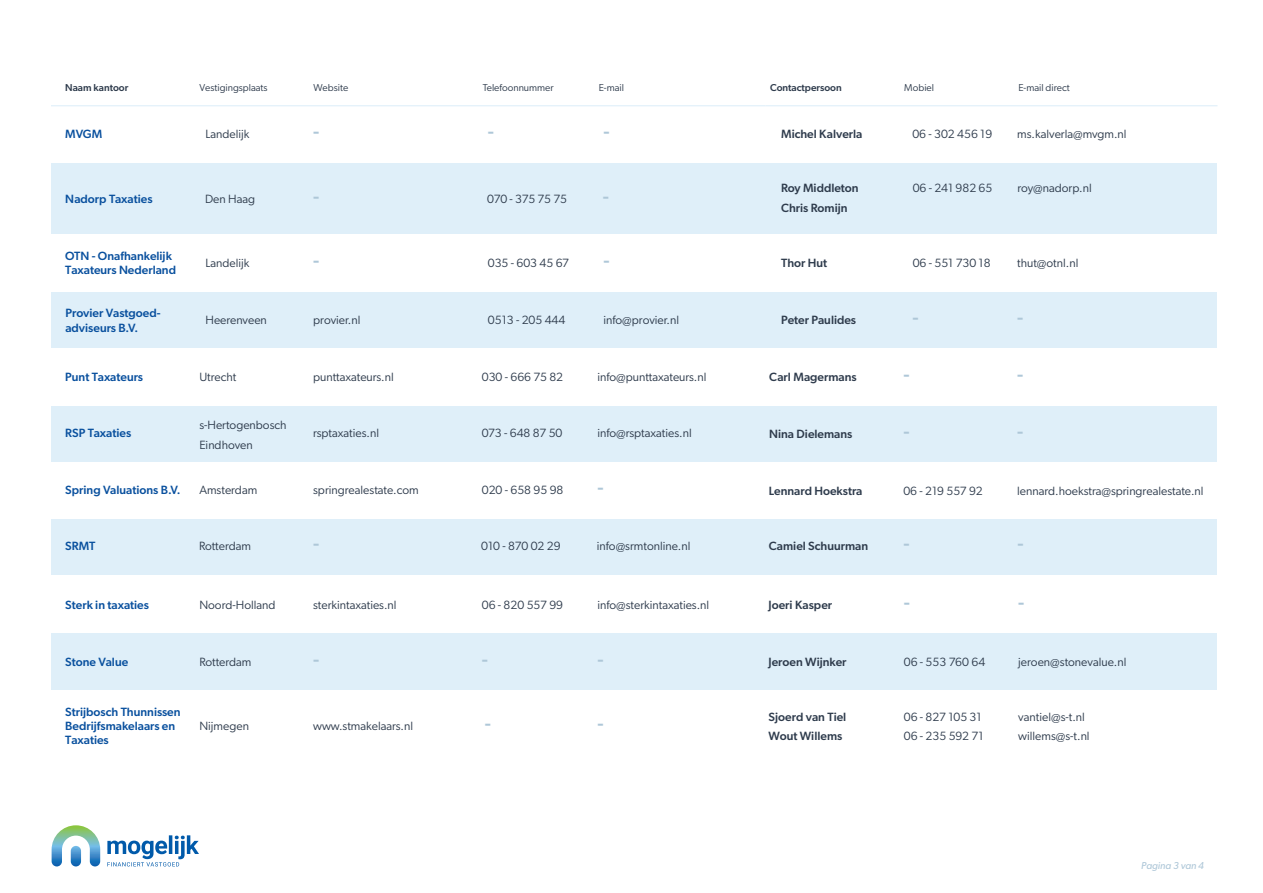
<style>
.page{position:relative;width:1263px;height:893px;background:#fff}
.page>*{position:absolute;margin:0;border:0;box-sizing:border-box;transform-origin:0 0}
.t1{font:500 19.5px "Gibson";color:#aec7d8}
.t2{font:12px/19.5px "Gibson";color:#2e3b4c}
.t3{font:500 12px/14.4px "Gibson";color:#09509e}
.t4{font:500 12px/19.5px "Gibson";color:#2e3b4c}
.t5{font:12px "Gibson";letter-spacing:-.025em;color:#2e3b4c}
.t6{font:10.05px "Gibson";color:#2e3b4c}
.t7{font:500 10.05px "Gibson";color:#2e3b4c}
.t8{font:italic 10.05px "Gibson";color:#aec7d8}
</style>
<div class="page">
<div style="left:51px;top:633px;width:1166px;height:57px;background:#dfeff9"></div>
<div style="left:51px;top:518px;width:1166px;height:58px;background:#dfeff9"></div>
<div style="left:51px;top:405px;width:1166px;height:57px;background:#dfeff9"></div>
<div style="left:51px;top:292px;width:1166px;height:56px;background:#dfeff9"></div>
<div style="left:51px;top:163px;width:1166px;height:72px;background:#dfeff9"></div>
<div style="left:765px;top:349px;width:452px;height:57px;background:#fff"></div>
<div style="left:765px;top:462px;width:452px;height:57px;background:#fff"></div>
<div style="left:51px;top:462px;width:714px;height:57px;background:#fff"></div>
<hr style="left:51px;top:105px;width:714px;height:1px;background:#dfeff9">
<hr style="left:765px;top:105px;width:452px;height:1px;background:#dfeff9">
<svg style="left:52px;top:825px;width:48px;height:41px"></svg>
<svg style="left:107px;top:835px;width:92px;height:31px"></svg>
<p class="t7" style="left:65px;top:82px;width:65px">Naam kantoor</p>
<p class="t6" style="left:200px;top:82px;width:70px">Vestigingsplaats</p>
<p class="t6" style="left:314px;top:82px;width:36px">Website</p>
<p class="t6" style="left:483px;top:82px;width:72px">Telefoonnummer</p>
<p class="t6" style="left:599px;top:82px;width:27px">E-mail</p>
<p class="t7" style="left:770px;top:82px;width:73px">Contactpersoon</p>
<p class="t6" style="left:904px;top:82px;width:31px">Mobiel</p>
<p class="t6" style="left:1018px;top:82px;width:53px">E-mail direct</p>
<p class="t3" style="left:65px;top:126px;width:39px">MVGM</p>
<p class="t2" style="left:205px;top:124px;width:46px">Landelijk</p>
<h1 class="t1" style="left:313px;top:120px;width:8px">-</h1>
<h1 class="t1" style="left:488px;top:120px;width:8px">-</h1>
<h1 class="t1" style="left:603px;top:120px;width:8px">-</h1>
<p class="t4" style="left:781px;top:124px;width:83px">Michel Kalverla</p>
<p class="t2" style="left:912px;top:124px;width:81px">06 - 302 456 19</p>
<p class="t2" style="left:1017px;top:124px;width:111px">ms.kalverla@mvgm.nl</p>
<p class="t3" style="left:65px;top:191px;width:89px">Nadorp Taxaties</p>
<p class="t2" style="left:205px;top:189px;width:52px">Den Haag</p>
<h1 class="t1" style="left:313px;top:185px;width:8px">-</h1>
<p class="t5" style="left:487px;top:192px;width:81px">070 - 375 75 75</p>
<h1 class="t1" style="left:603px;top:185px;width:8px">-</h1>
<p class="t4" style="left:781px;top:178px;width:79px">Roy Middleton<br>Chris Romijn</p>
<p class="t2" style="left:913px;top:178px;width:81px">06 - 241 982 65</p>
<p class="t2" style="left:1017px;top:178px;width:76px">roy@nadorp.nl</p>
<p class="t3" style="left:65px;top:248px;width:112px">OTN - Onafhankelijk<br>Taxateurs Nederland</p>
<p class="t2" style="left:205px;top:253px;width:46px">Landelijk</p>
<h1 class="t1" style="left:313px;top:248px;width:8px">-</h1>
<p class="t2" style="left:488px;top:253px;width:83px">035 - 603 45 67</p>
<h1 class="t1" style="left:603px;top:248px;width:8px">-</h1>
<p class="t4" style="left:781px;top:253px;width:48px">Thor Hut</p>
<p class="t2" style="left:913px;top:253px;width:79px">06 - 551 730 18</p>
<p class="t2" style="left:1017px;top:253px;width:63px">thut@otnl.nl</p>
<p class="t3" style="left:65px;top:306px;width:97px">Provier Vastgoed&shy;adviseurs B.V.</p>
<p class="t2" style="left:205px;top:310px;width:63px">Heerenveen</p>
<p class="t2" style="left:313px;top:310px;width:49px">provier.nl</p>
<p class="t2" style="left:488px;top:310px;width:79px">0513 - 205 444</p>
<p class="t2" style="left:603px;top:310px;width:77px">info@provier.nl</p>
<p class="t4" style="left:781px;top:310px;width:76px">Peter Paulides</p>
<h1 class="t1" style="left:912px;top:306px;width:8px">-</h1>
<h1 class="t1" style="left:1017px;top:306px;width:8px">-</h1>
<p class="t3" style="left:65px;top:369px;width:79px">Punt Taxateurs</p>
<p class="t2" style="left:199px;top:367px;width:39px">Utrecht</p>
<p class="t2" style="left:313px;top:367px;width:82px">punttaxateurs.nl</p>
<p class="t2" style="left:482px;top:367px;width:83px">030 - 666 75 82</p>
<p class="t2" style="left:597px;top:367px;width:110px">info@punttaxateurs.nl</p>
<p class="t4" style="left:769px;top:367px;width:89px">Carl Magermans</p>
<h1 class="t1" style="left:903px;top:363px;width:8px">-</h1>
<h1 class="t1" style="left:1017px;top:363px;width:8px">-</h1>
<p class="t3" style="left:65px;top:426px;width:67px">RSP Taxaties</p>
<p class="t2" style="left:199px;top:415px;width:89px">s-Hertogenbosch<br>Eindhoven</p>
<p class="t2" style="left:313px;top:423px;width:67px">rsptaxaties.nl</p>
<p class="t2" style="left:482px;top:423px;width:82px">073 - 648 87 50</p>
<p class="t2" style="left:597px;top:423px;width:96px">info@rsptaxaties.nl</p>
<p class="t4" style="left:769px;top:423px;width:85px">Nina Dielemans</p>
<h1 class="t1" style="left:903px;top:419px;width:8px">-</h1>
<h1 class="t1" style="left:1017px;top:419px;width:8px">-</h1>
<p class="t3" style="left:65px;top:483px;width:117px">Spring Valuations B.V.</p>
<p class="t2" style="left:199px;top:480px;width:59px">Amsterdam</p>
<p class="t2" style="left:313px;top:480px;width:107px">springrealestate.com</p>
<p class="t2" style="left:482px;top:480px;width:83px">020 - 658 95 98</p>
<h1 class="t1" style="left:597px;top:476px;width:8px">-</h1>
<p class="t4" style="left:769px;top:480px;width:95px">Lennard Hoekstra</p>
<p class="t2" style="left:903px;top:481px;width:81px">06 - 219 557 92</p>
<p class="t2" style="left:1017px;top:481px;width:188px">lennard.hoekstra@springrealestate.nl</p>
<p class="t3" style="left:65px;top:539px;width:32px">SRMT</p>
<p class="t2" style="left:199px;top:536px;width:54px">Rotterdam</p>
<h1 class="t1" style="left:313px;top:532px;width:8px">-</h1>
<p class="t2" style="left:481px;top:536px;width:81px">010 - 870 02 29</p>
<p class="t2" style="left:597px;top:536px;width:95px">info@srmtonline.nl</p>
<p class="t4" style="left:769px;top:536px;width:101px">Camiel Schuurman</p>
<h1 class="t1" style="left:903px;top:532px;width:8px">-</h1>
<h1 class="t1" style="left:1017px;top:532px;width:8px">-</h1>
<p class="t3" style="left:65px;top:597px;width:85px">Sterk in taxaties</p>
<p class="t2" style="left:199px;top:595px;width:78px">Noord-Holland</p>
<p class="t2" style="left:313px;top:595px;width:85px">sterkintaxaties.nl</p>
<p class="t2" style="left:482px;top:595px;width:83px">06 - 820 557 99</p>
<p class="t2" style="left:597px;top:595px;width:113px">info@sterkintaxaties.nl</p>
<p class="t4" style="left:768px;top:594px;width:65px">Joeri Kasper</p>
<h1 class="t1" style="left:904px;top:590px;width:8px">-</h1>
<h1 class="t1" style="left:1018px;top:590px;width:8px">-</h1>
<p class="t3" style="left:65px;top:654px;width:64px">Stone Value</p>
<p class="t3" style="left:65px;top:704px;width:117px">Strijbosch Thunnissen<br>Bedrijfsmakelaars en<br>Taxaties</p>
<p class="t2" style="left:199px;top:652px;width:54px">Rotterdam</p>
<h1 class="t1" style="left:313px;top:647px;width:8px">-</h1>
<h1 class="t1" style="left:482px;top:647px;width:8px">-</h1>
<h1 class="t1" style="left:597px;top:647px;width:8px">-</h1>
<p class="t2" style="left:199px;top:716px;width:51px">Nijmegen</p>
<p class="t2" style="left:313px;top:716px;width:101px">www.stmakelaars.nl</p>
<h1 class="t1" style="left:485px;top:711px;width:8px">-</h1>
<h1 class="t1" style="left:597px;top:711px;width:8px">-</h1>
<p class="t4" style="left:768px;top:651px;width:80px">Jeroen Wijnker</p>
<p class="t2" style="left:904px;top:652px;width:83px">06 - 553 760 64</p>
<p class="t2" style="left:1018px;top:652px;width:110px">jeroen@stonevalue.nl</p>
<p class="t4" style="left:768px;top:707px;width:79px">Sjoerd van Tiel<br>Wout Willems</p>
<p class="t2" style="left:904px;top:707px;width:81px">06 - 827 105 31<br>06 - 235 592 71</p>
<p class="t2" style="left:1018px;top:707px;width:73px">vantiel@s-t.nl willems@s-t.nl</p>
<p class="t8" style="left:1141px;top:860px;width:64px">Pagina 3 van 4</p>
</div>
